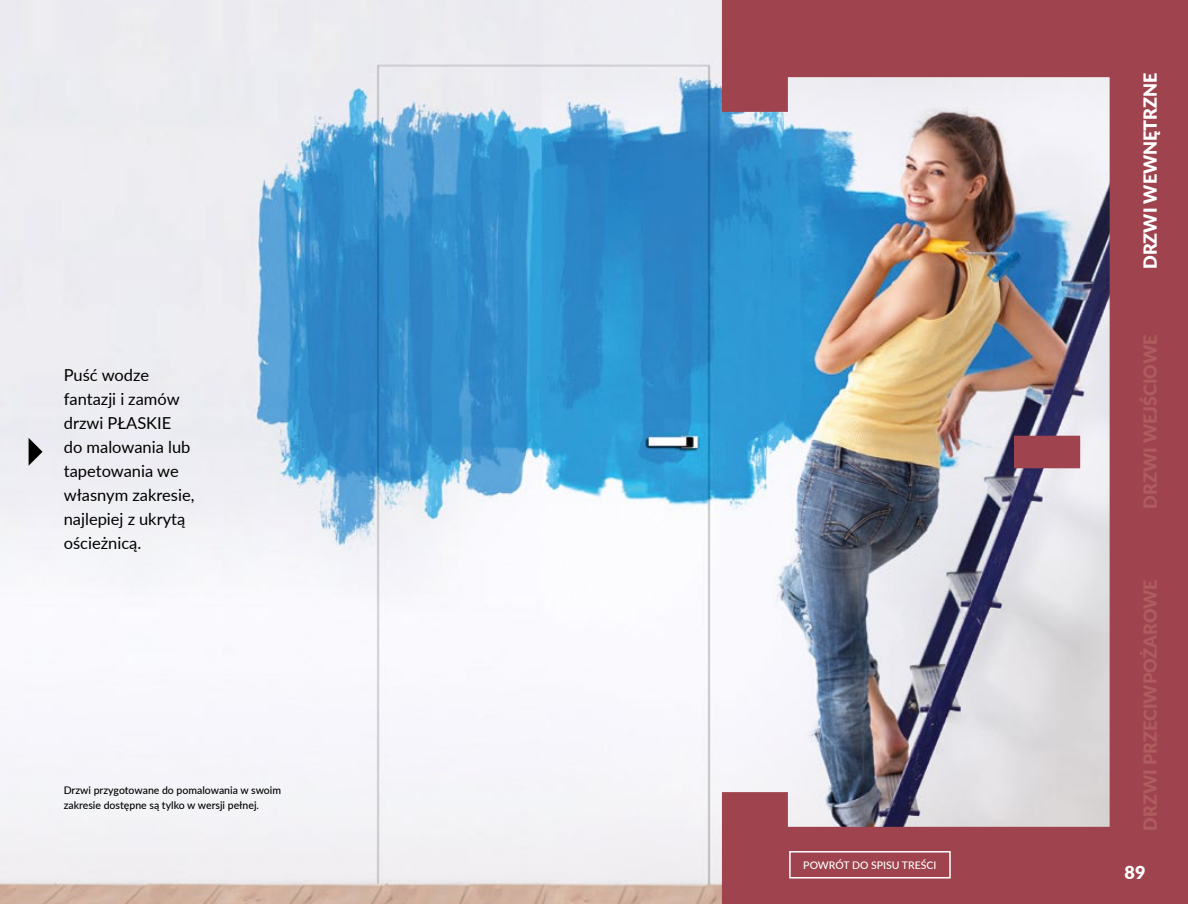
<style>
.page{position:relative;width:1188px;height:904px;background:#fff}
.page>*{position:absolute;margin:0;border:0;box-sizing:border-box;transform-origin:0 0}
.t1{font:900 18px "Lato";color:#af5b5f}
.t2{font:900 18px "Lato";color:#fff}
.t3{font:16.5px/24px "Lato";color:#000}
.t4{font:500 10.5px/15px "Lato";color:#000}
.t5{font:500 10.5px "Lato";color:#fff}
</style>
<div class="page">
<img style="left:0;top:0;width:722px;height:904px">
<svg style="left:29px;top:438px;width:14px;height:27px"></svg>
<img style="left:722px;top:0;width:466px;height:904px">
<div style="left:789px;top:851px;width:162px;height:27px;border:2px solid #fff"></div>
<p class="t3" style="left:64px;top:362px;width:132px">Puść wodze fantazji i zamów drzwi PŁASKIE<br>do malowania lub tapetowania we własnym zakresie, najlepiej z ukrytą ościeżnicą.</p>
<p class="t4" style="left:64px;top:782px;width:219px">Drzwi przygotowane do pomalowania w swoim zakresie dostępne są tylko w wersji pełnej.</p>
<p class="t5" style="left:803px;top:857px;width:135px">POWRÓT DO SPISU TREŚCI</p>
<p class="t2" style="left:1137px;top:269px;width:198px;rotate:-90deg">DRZWI WEWNĘTRZNE</p>
<p class="t1" style="left:1137px;top:508px;width:175px;rotate:-90deg">DRZWI WEJŚCIOWE</p>
<p class="t1" style="left:1137px;top:830px;width:253px;rotate:-90deg">DRZWI PRZECIWPOŻAROWE</p>
<p class="t2" style="left:1125px;top:858px;width:22px">89</p>
</div>
